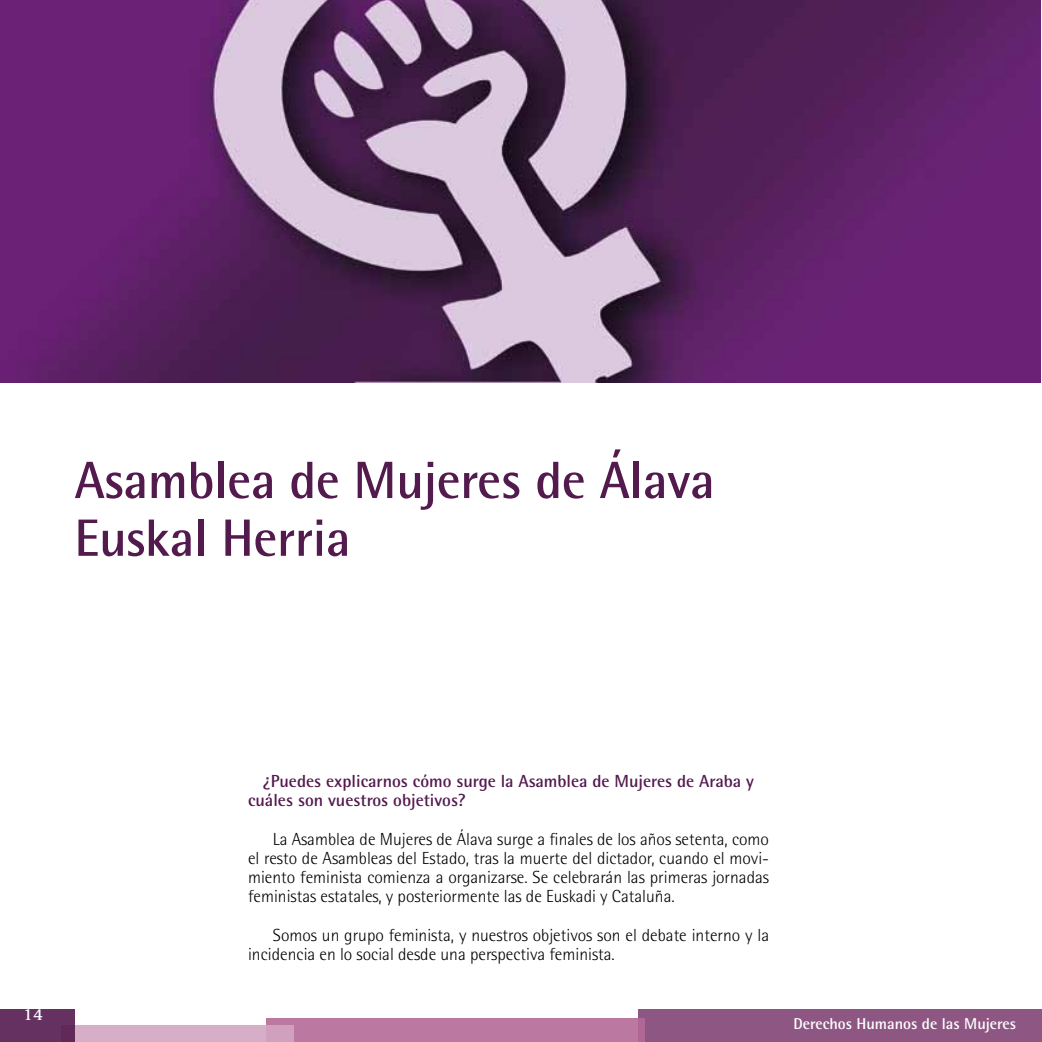
<style>
.page{position:relative;width:1042px;height:1042px;background:#fff}
.page>*{position:absolute;margin:0;border:0;box-sizing:border-box;transform-origin:0 0}
.t1{font:700 52.5px/57.8px "Rotis Semi Sans Std";letter-spacing:-.005em;color:#531a4e}
.t2{font:300 17.5px/19.2px "Rotis Semi Sans Std";color:#000;text-align:justify}
.t3{font:700 17.5px/19.2px "Rotis Semi Sans Std";color:#531a4e}
.t4{font:700 17.5px "Rotis Serif Std";color:#fff}
.t5{font:700 15.75px "Rotis Semi Sans Std";color:#fff}
</style>
<div class="page">
<div style="left:638px;top:1010px;width:404px;height:32px;background:#8e5783"></div>
<div style="left:267px;top:1018px;width:378px;height:24px;background:#bb78a1"></div>
<div style="left:61px;top:1025px;width:233px;height:17px;background:linear-gradient(to right,#d9b1ca,#d4a8c4)"></div>
<div style="left:0;top:1010px;width:74px;height:32px;background:#643160"></div>
<img style="left:0;top:0;width:1040px;height:382px">
<h1 class="t1" style="left:74px;top:450px;width:642px">Asamblea de Mujeres de Álava<br>Euskal Herria</h1>
<p class="t4" style="left:23px;top:1003px;width:21px">14</p>
<p class="t3" style="left:248px;top:771px;width:507px;text-indent:15px">¿Puedes explicarnos cómo surge la Asamblea de Mujeres de Araba y cuáles son vuestros objetivos?</p>
<p class="t2" style="left:248px;top:829px;width:522px;text-indent:25px">La Asamblea de Mujeres de Álava surge a finales de los años setenta, como el resto de Asambleas del Estado, tras la muerte del dictador, cuando el movi&shy;miento feminista comienza a organizarse. Se celebrarán las primeras jornadas feministas estatales, y posteriormente las de Euskadi y Cataluña.</p>
<p class="t2" style="left:248px;top:925px;width:522px;text-indent:25px">Somos un grupo feminista, y nuestros objetivos son el debate interno y la incidencia en lo social desde una perspectiva feminista.</p>
<p class="t5" style="left:793px;top:1014px;width:224px">Derechos Humanos de las Mujeres</p>
</div>
